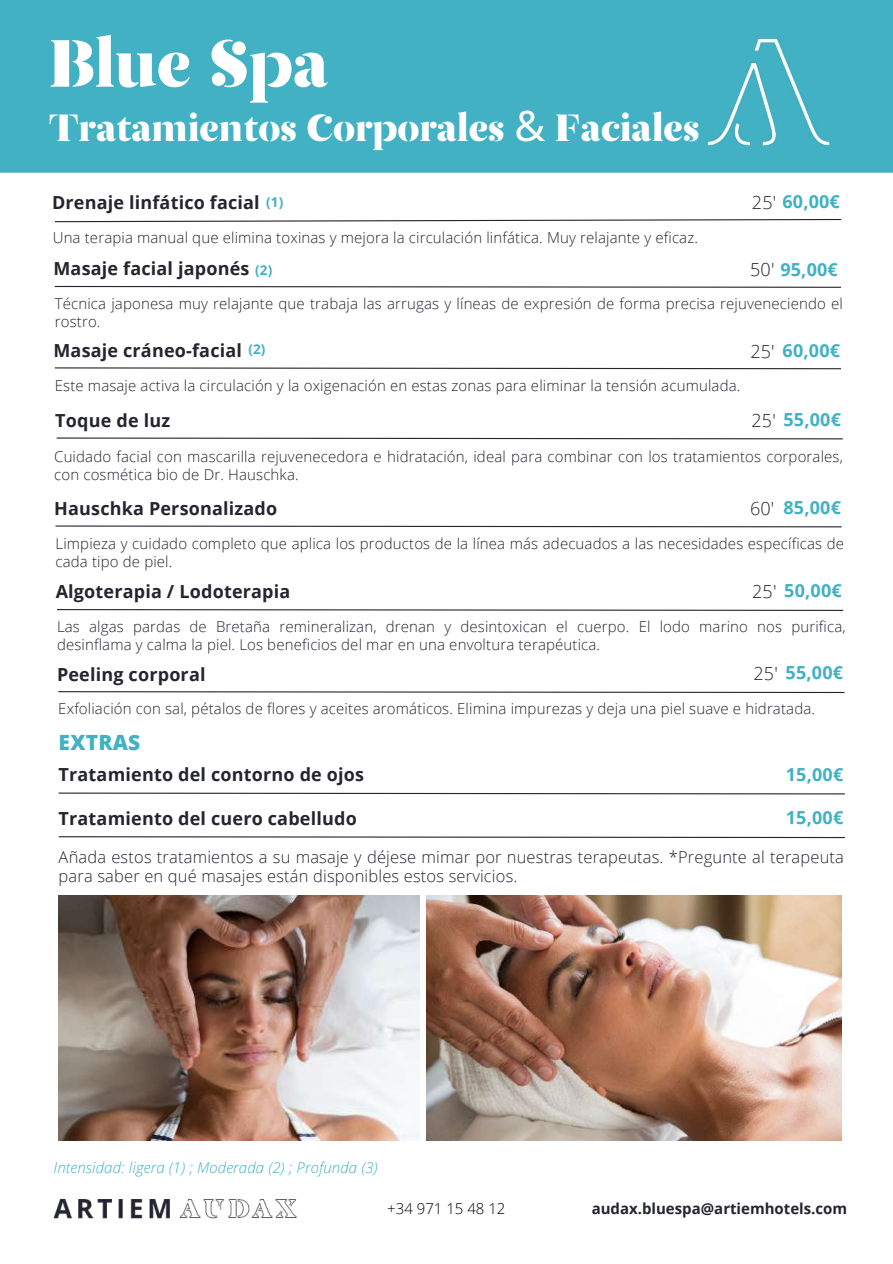
<style>
.page{position:relative;width:893px;height:1264px;background:#fff}
.page>*{position:absolute;margin:0;border:0;box-sizing:border-box;transform-origin:0 0}
.t1{font:77.85px "Artiem";color:#fff}
.t2{font:73.8px "Artiem";color:#fff}
.t3{font:42px "Artiem";color:#fff}
.t4{font:800 21px "Open Sans";letter-spacing:.01em;color:#41b1c3}
.t5{font:700 18px "Open Sans";letter-spacing:.01em;color:#24252f}
.t6{font:700 18px "Open Sans";letter-spacing:.01em;color:#41b1c3}
.t7{font:300 16.5px/19px "Open Sans";letter-spacing:.01em;color:#24252f}
.t8{font:300 15px/18px "Open Sans";letter-spacing:.01em;color:#24252f}
.t9{font:italic 300 15px "Open Sans";letter-spacing:.01em;color:#41b1c3}
.t10{font:700 15px "Open Sans";color:#24252f}
.t11{font:300 15px "Open Sans";color:#000}
.t12{font:700 13.5px "Open Sans";color:#41b1c3}
.s1{font-family:"Noto Sans"}
.s2{font-weight:300;color:#24252f}
</style>
<div class="page">
<div style="left:0;top:0;width:892px;height:173px;background:#41b1c3"></div>
<svg style="left:54px;top:218px;width:788px;height:5px"></svg>
<svg style="left:54px;top:285px;width:787px;height:3px"></svg>
<svg style="left:54px;top:367px;width:787px;height:3px"></svg>
<svg style="left:57px;top:609px;width:787px;height:2px;background:#828389"></svg>
<img style="left:58px;top:895px;width:361px;height:245px">
<img style="left:426px;top:895px;width:415px;height:245px">
<svg style="left:58px;top:792px;width:787px;height:3px"></svg>
<svg style="left:58px;top:836px;width:787px;height:2px;background:#838489"></svg>
<img style="left:53px;top:1198px;width:244px;height:21px">
<svg style="left:56px;top:437px;width:787px;height:3px"></svg>
<svg style="left:55px;top:525px;width:787px;height:3px"></svg>
<svg style="left:58px;top:691px;width:787px;height:2px;background:#838389"></svg>
<h2 class="t2" style="left:49px;top:32px;width:281px">Blue Spa</h2>
<h1 class="t1" style="left:49px;top:32px;width:297px">Blue Spa</h1>
<h3 class="t3" style="left:49px;top:110px;width:651px">Tratamientos Corporales <span class="s1">&amp;</span> Faciales</h3>
<p class="t5" style="left:52px;top:190px;width:209px">Drenaje linfático facial</p>
<p class="t8" style="left:53px;top:228px;width:646px">Una terapia manual que elimina toxinas y mejora la circulación linfática. Muy relajante y eficaz.</p>
<p class="t12" style="left:266px;top:192px;width:19px">(1)</p>
<p class="t6" style="left:751px;top:189px;width:89px"><span class="s2">25'</span> 60,00€</p>
<p class="t5" style="left:53px;top:256px;width:197px">Masaje facial japonés</p>
<p class="t8" style="left:55px;top:294px;width:789px">Técnica japonesa muy relajante que trabaja las arrugas y líneas de expresión de forma precisa rejuveneciendo el rostro.</p>
<p class="t12" style="left:255px;top:260px;width:19px">(2)</p>
<p class="t6" style="left:750px;top:256px;width:89px"><span class="s2">50'</span> 95,00€</p>
<p class="t5" style="left:53px;top:337px;width:190px">Masaje cráneo-facial</p>
<p class="t8" style="left:55px;top:376px;width:687px">Este masaje activa la circulación y la oxigenación en estas zonas para eliminar la tensión acumulada.</p>
<p class="t12" style="left:248px;top:339px;width:19px">(2)</p>
<p class="t6" style="left:750px;top:338px;width:91px"><span class="s2">25'</span> 60,00€</p>
<p class="t5" style="left:55px;top:407px;width:116px">Toque de luz</p>
<p class="t8" style="left:54px;top:447px;width:790px">Cuidado facial con mascarilla rejuvenecedora e hidratación, ideal para combinar con los tratamientos corporales, con cosmética bio de Dr. Hauschka.</p>
<p class="t6" style="left:751px;top:407px;width:91px"><span class="s2">25'</span> 55,00€</p>
<p class="t6" style="left:750px;top:494px;width:92px"><span class="s2">60'</span> 85,00€</p>
<p class="t5" style="left:54px;top:495px;width:224px">Hauschka Personalizado</p>
<p class="t8" style="left:55px;top:534px;width:790px">Limpieza y cuidado completo que aplica los productos de la línea más adecuados a las necesidades específicas de cada tipo de piel.</p>
<p class="t6" style="left:752px;top:578px;width:91px"><span class="s2">25'</span> 50,00€</p>
<p class="t5" style="left:56px;top:579px;width:236px">Algoterapia / Lodoterapia</p>
<p class="t8" style="left:57px;top:617px;width:790px">Las algas pardas de Bretaña remineralizan, drenan y desintoxican el cuerpo. El lodo marino nos purifica, desinflama y calma la piel. Los beneficios del mar en una envoltura terapéutica.</p>
<p class="t6" style="left:753px;top:660px;width:91px"><span class="s2">25'</span> 55,00€</p>
<p class="t5" style="left:57px;top:661px;width:150px">Peeling corporal</p>
<p class="t8" style="left:58px;top:699px;width:758px">Exfoliación con sal, pétalos de flores y aceites aromáticos. Elimina impurezas y deja una piel suave e hidratada.</p>
<h3 class="t4" style="left:59px;top:728px;width:83px">EXTRAS</h3>
<p class="t5" style="left:59px;top:762px;width:307px">Tratamiento del contorno de ojos</p>
<p class="t6" style="left:785px;top:761px;width:59px">15,00€</p>
<p class="t5" style="left:59px;top:805px;width:299px">Tratamiento del cuero cabelludo</p>
<p class="t6" style="left:785px;top:805px;width:59px">15,00€</p>
<p class="t7" style="left:59px;top:846px;width:786px">Añada estos tratamientos a su masaje y déjese mimar por nuestras terapeutas. *Pregunte al terapeuta para saber en qué masajes están disponibles estos servicios.</p>
<p class="t9" style="left:53px;top:1156px;width:325px">Intensidad: ligera (1) ; Moderada (2) ; Profunda (3)</p>
<p class="t11" style="left:387px;top:1198px;width:120px">+34 971 15 48 12</p>
<p class="t10" style="left:591px;top:1198px;width:257px">audax.bluespa@artiemhotels.com</p>
</div>
